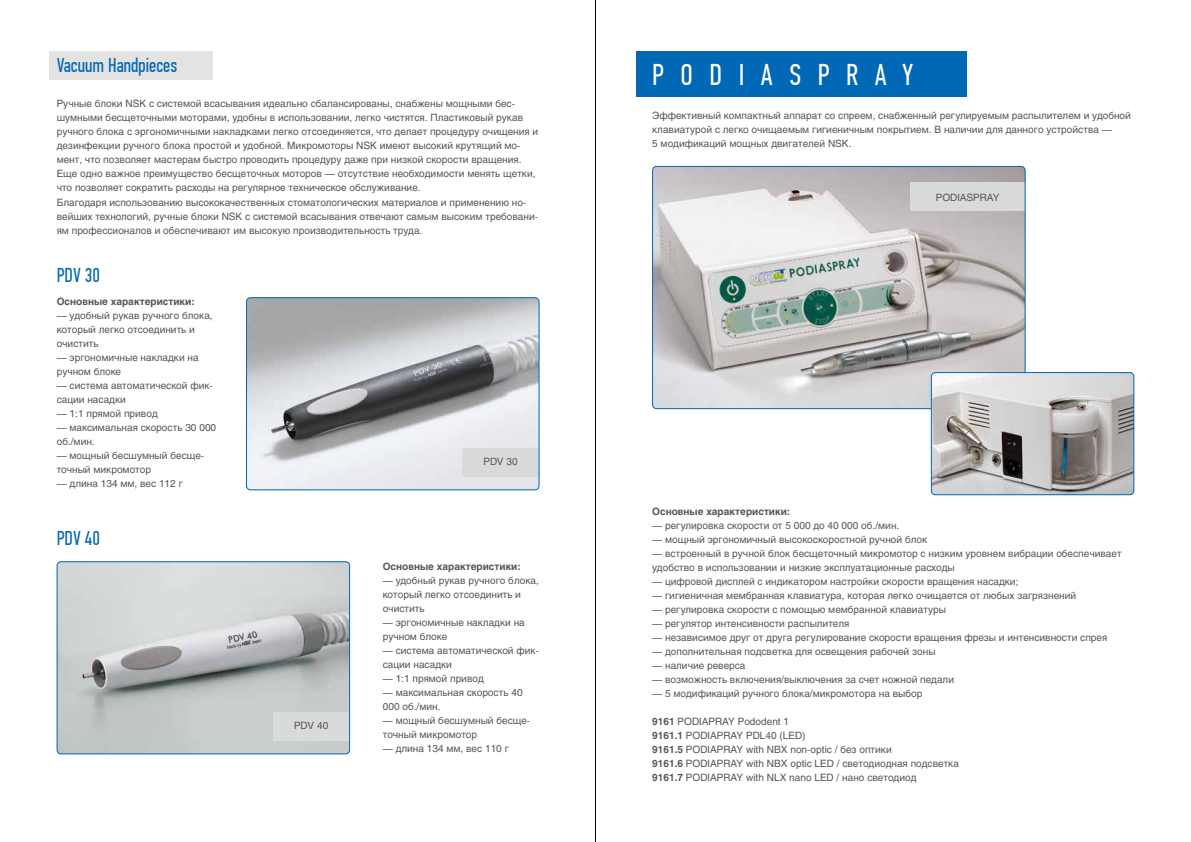
<style>
.page{position:relative;width:1191px;height:842px;background:#fff}
.page>*{position:absolute;margin:0;border:0;box-sizing:border-box;transform-origin:0 0}
.t1{font:30px "PF Din Text Comp Pro";letter-spacing:.55em;color:#fff}
.t2{font:20px "PF Din Text Comp Pro";color:#0068b4}
.t3{font:10px/14px "Helios C";color:#565655}
.t4{font:700 10px "Helios C";color:#565655}
.s1{font-weight:700}
</style>
<div class="page">
<img style="left:246px;top:298px;width:293px;height:192px">
<img style="left:57px;top:562px;width:292px;height:192px">
<div style="left:462px;top:448px;width:77px;height:28px;background:#d9dada"></div>
<div style="left:246px;top:297px;width:293px;height:193px;border:1px solid #0068b4;border-radius:4px"></div>
<div style="left:273px;top:712px;width:76px;height:28px;background:#d9dada"></div>
<div style="left:57px;top:561px;width:293px;height:193px;border:1px solid #0068b4;border-radius:4px"></div>
<img style="left:652px;top:166px;width:373px;height:243px">
<div style="left:910px;top:183px;width:114px;height:28px;background:#d9dada"></div>
<div style="left:652px;top:166px;width:373px;height:243px;border:1px solid #0068b4;border-radius:4px"></div>
<img style="left:931px;top:373px;width:202px;height:122px">
<div style="left:931px;top:372px;width:203px;height:123px;border:1px solid #0068b4;border-radius:4px"></div>
<div style="left:50px;top:52px;width:163px;height:28px;background:#e3e3e3"></div>
<div style="left:636px;top:52px;width:331px;height:45px;background:#0068b4"></div>
<hr style="left:595px;top:0;width:1px;height:842px;background:#000">
<h2 class="t2" style="left:57px;top:53px;width:122px">Vacuum Handpieces</h2>
<p class="t3" style="left:57px;top:97px;width:483px">Ручные блоки NSK с системой всасывания идеально сбалансированы, снабжены мощными бес&shy;шумными бесщеточными моторами, удобны в использовании, легко чистятся. Пластиковый рукав ручного блока с эргономичными накладками легко отсоединяется, что делает процедуру очищения и дезинфекции ручного блока простой и удобной. Микромоторы NSK имеют высокий крутящий мо&shy;мент, что позволяет мастерам быстро проводить процедуру даже при низкой скорости вращения.<br>Еще одно важное преимущество бесщеточных моторов — отсутствие необходимости менять щетки, что позволяет сократить расходы на регулярное техническое обслуживание.<br>Благодаря использованию высококачественных стоматологических материалов и применению но&shy;вейших технологий, ручные блоки NSK с системой всасывания отвечают самым высоким требовани&shy;ям профессионалов и обеспечивают им высокую производительность труда.</p>
<h2 class="t2" style="left:57px;top:264px;width:45px">PDV 30</h2>
<p class="t4" style="left:57px;top:296px;width:140px">Основные характеристики:</p>
<p class="t3" style="left:57px;top:308px;width:158px">— удобный рукав ручного блока, который легко отсоединить и очистить</p>
<p class="t3" style="left:57px;top:350px;width:144px">— эргономичные накладки на ручном блоке</p>
<p class="t3" style="left:57px;top:378px;width:158px">— система автоматической фик&shy;сации насадки</p>
<p class="t3" style="left:57px;top:406px;width:103px">— 1:1 прямой привод</p>
<p class="t3" style="left:57px;top:420px;width:161px">— максимальная скорость 30 000 об./мин.</p>
<p class="t3" style="left:57px;top:448px;width:149px">— мощный бесшумный бесще&shy;точный микромотор</p>
<p class="t3" style="left:57px;top:476px;width:128px">— длина 134 мм, вес 112 г</p>
<h2 class="t2" style="left:57px;top:527px;width:45px">PDV 40</h2>
<p class="t3" style="left:294px;top:719px;width:36px">PDV 40</p>
<p class="t3" style="left:483px;top:455px;width:36px">PDV 30</p>
<p class="t4" style="left:383px;top:561px;width:140px">Основные характеристики:</p>
<p class="t3" style="left:383px;top:573px;width:158px">— удобный рукав ручного блока, который легко отсоединить и очистить</p>
<p class="t3" style="left:383px;top:615px;width:144px">— эргономичные накладки на ручном блоке</p>
<p class="t3" style="left:383px;top:643px;width:158px">— система автоматической фик&shy;сации насадки</p>
<p class="t3" style="left:383px;top:671px;width:103px">— 1:1 прямой привод</p>
<p class="t3" style="left:383px;top:685px;width:141px">— максимальная скорость 40<br>000 об./мин.</p>
<p class="t3" style="left:383px;top:713px;width:149px">— мощный бесшумный бесще&shy;точный микромотор</p>
<p class="t3" style="left:383px;top:741px;width:128px">— длина 134 мм, вес 110 г</p>
<h1 class="t1" style="left:652px;top:58px;width:263px">PODIASPRAY</h1>
<p class="t3" style="left:652px;top:109px;width:480px">Эффективный компактный аппарат со спреем, снабженный регулируемым распылителем и удобной клавиатурой с легко очищаемым гигиеничным покрытием. В наличии для данного устройства —<br>5 модификаций мощных двигателей NSK.</p>
<p class="t3" style="left:935px;top:191px;width:65px">PODIASPRAY</p>
<p class="t4" style="left:652px;top:505px;width:140px">Основные характеристики:</p>
<p class="t3" style="left:652px;top:518px;width:249px">— регулировка скорости от 5 000 до 40 000 об./мин.</p>
<p class="t3" style="left:652px;top:532px;width:276px">— мощный эргономичный высокоскоростной ручной блок</p>
<p class="t3" style="left:652px;top:546px;width:471px">— встроенный в ручной блок бесщеточный микромотор с низким уровнем вибрации обеспечивает удобство в использовании и низкие эксплуатационные расходы</p>
<p class="t3" style="left:652px;top:574px;width:368px">— цифровой дисплей с индикатором настройки скорости вращения насадки;</p>
<p class="t3" style="left:652px;top:588px;width:425px">— гигиеничная мембранная клавиатура, которая легко очищается от любых загрязнений</p>
<p class="t3" style="left:652px;top:602px;width:295px">— регулировка скорости с помощью мембранной клавиатуры</p>
<p class="t3" style="left:652px;top:616px;width:199px">— регулятор интенсивности распылителя</p>
<p class="t3" style="left:652px;top:630px;width:456px">— независимое друг от друга регулирование скорости вращения фрезы и интенсивности спрея</p>
<p class="t3" style="left:652px;top:644px;width:285px">— дополнительная подсветка для освещения рабочей зоны</p>
<p class="t3" style="left:652px;top:658px;width:95px">— наличие реверса</p>
<p class="t3" style="left:652px;top:672px;width:303px">— возможность включения/выключения за счет ножной педали</p>
<p class="t3" style="left:652px;top:686px;width:272px">— 5 модификаций ручного блока/микромотора на выбор</p>
<p class="t3" style="left:652px;top:714px;width:308px"><span class="s1">9161</span> PODIAPRAY Pododent 1<br><span class="s1">9161.1</span> PODIAPRAY PDL40 (LED)<br><span class="s1">9161.5</span> PODIAPRAY with NBX non-optic / без оптики<br><span class="s1">9161.6</span> PODIAPRAY with NBX optic LED / светодиодная подсветка <span class="s1">9161.7</span> PODIAPRAY with NLX nano LED / нано светодиод</p>
</div>
